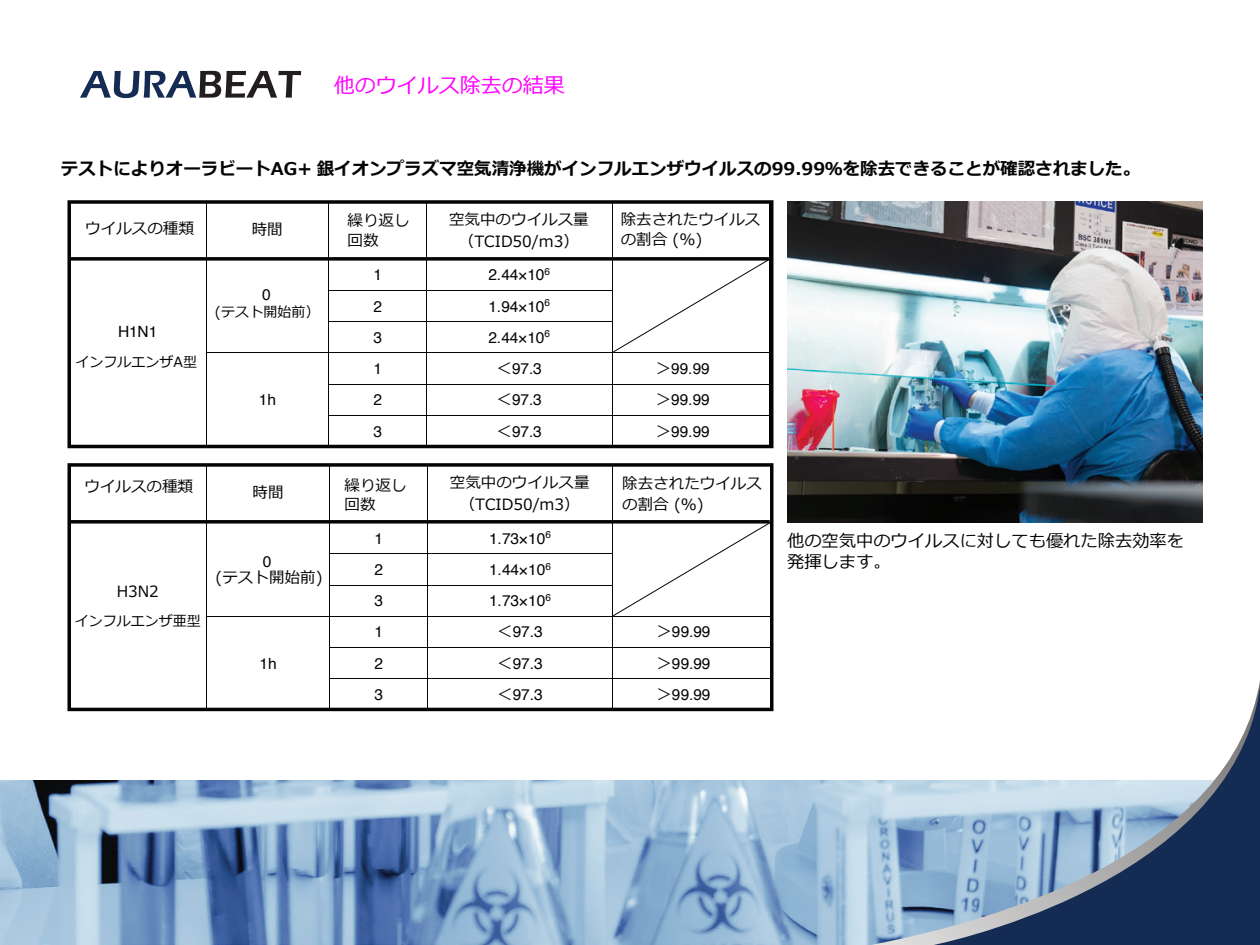
<style>
.page{position:relative;width:1260px;height:945px;background:#fff}
.page>*{position:absolute;margin:0;border:0;box-sizing:border-box;transform-origin:0 0}
.t1{font:21px "Meiryo";color:#f0f}
.t2{font:700 17.5px "Meiryo";color:#040503}
.t3{font:17.32px/20.7px "Meiryo";color:#040503}
.t4{font:15.58px "Helvetica";letter-spacing:-.015em;color:#040503}
.t5{font:15.58px/19.4px "Meiryo";color:#040503}
.t6{font:14px "Meiryo";color:#040503}
.s1{font-family:"Koz Go Pr 6 N"}
</style>
<div class="page">
<img style="left:0;top:780px;width:871px;height:164px">
<hr style="left:206px;top:202px;width:1px;height:57px;background:#040503">
<hr style="left:328px;top:202px;width:1px;height:57px;background:#040503">
<hr style="left:426px;top:202px;width:1px;height:57px;background:#040503">
<hr style="left:612px;top:202px;width:1px;height:57px;background:#040503">
<hr style="left:206px;top:260px;width:1px;height:30px;background:#040503">
<hr style="left:328px;top:260px;width:1px;height:30px;background:#040503">
<hr style="left:426px;top:260px;width:1px;height:30px;background:#040503">
<hr style="left:329px;top:290px;width:97px;height:1px;background:#040503">
<hr style="left:427px;top:290px;width:185px;height:1px;background:#040503">
<hr style="left:206px;top:291px;width:1px;height:30px;background:#040503">
<hr style="left:328px;top:291px;width:1px;height:30px;background:#040503">
<hr style="left:426px;top:291px;width:1px;height:30px;background:#040503">
<hr style="left:329px;top:321px;width:97px;height:1px;background:#040503">
<hr style="left:427px;top:321px;width:185px;height:1px;background:#040503">
<hr style="left:206px;top:322px;width:1px;height:30px;background:#040503">
<hr style="left:328px;top:322px;width:1px;height:30px;background:#040503">
<hr style="left:426px;top:322px;width:1px;height:30px;background:#040503">
<hr style="left:206px;top:352px;width:122px;height:1px;background:#040503">
<hr style="left:329px;top:352px;width:97px;height:1px;background:#040503">
<hr style="left:427px;top:352px;width:185px;height:1px;background:#040503">
<svg style="left:612px;top:261px;width:157px;height:92px"></svg>
<hr style="left:206px;top:353px;width:1px;height:31px;background:#040503">
<hr style="left:328px;top:353px;width:1px;height:31px;background:#040503">
<hr style="left:426px;top:353px;width:1px;height:31px;background:#040503">
<hr style="left:612px;top:353px;width:1px;height:31px;background:#040503">
<hr style="left:329px;top:384px;width:97px;height:1px;background:#040503">
<hr style="left:427px;top:384px;width:185px;height:1px;background:#040503">
<hr style="left:612px;top:384px;width:157px;height:1px;background:#040503">
<hr style="left:206px;top:385px;width:1px;height:30px;background:#040503">
<hr style="left:328px;top:385px;width:1px;height:30px;background:#040503">
<hr style="left:426px;top:385px;width:1px;height:30px;background:#040503">
<hr style="left:612px;top:385px;width:1px;height:30px;background:#040503">
<hr style="left:329px;top:415px;width:97px;height:1px;background:#040503">
<hr style="left:427px;top:415px;width:185px;height:1px;background:#040503">
<hr style="left:612px;top:415px;width:157px;height:1px;background:#040503">
<hr style="left:206px;top:416px;width:1px;height:31px;background:#040503">
<hr style="left:328px;top:416px;width:1px;height:31px;background:#040503">
<hr style="left:426px;top:416px;width:1px;height:31px;background:#040503">
<hr style="left:612px;top:416px;width:1px;height:31px;background:#040503">
<svg style="left:72px;top:257px;width:697px;height:4px;background:#222321"></svg>
<hr style="left:206px;top:465px;width:1px;height:57px;background:#040503">
<hr style="left:329px;top:465px;width:1px;height:57px;background:#040503">
<hr style="left:427px;top:465px;width:1px;height:57px;background:#040503">
<hr style="left:612px;top:465px;width:1px;height:57px;background:#040503">
<hr style="left:206px;top:523px;width:1px;height:30px;background:#040503">
<hr style="left:329px;top:523px;width:1px;height:30px;background:#040503">
<hr style="left:427px;top:523px;width:1px;height:30px;background:#040503">
<hr style="left:330px;top:553px;width:97px;height:1px;background:#040503">
<hr style="left:428px;top:553px;width:184px;height:1px;background:#040503">
<hr style="left:206px;top:554px;width:1px;height:31px;background:#040503">
<hr style="left:329px;top:554px;width:1px;height:31px;background:#040503">
<hr style="left:427px;top:554px;width:1px;height:31px;background:#040503">
<hr style="left:330px;top:585px;width:97px;height:1px;background:#040503">
<hr style="left:428px;top:585px;width:184px;height:1px;background:#040503">
<hr style="left:206px;top:585px;width:1px;height:31px;background:#040503">
<hr style="left:329px;top:585px;width:1px;height:31px;background:#040503">
<hr style="left:427px;top:585px;width:1px;height:31px;background:#040503">
<hr style="left:207px;top:616px;width:122px;height:1px;background:#040503">
<hr style="left:330px;top:616px;width:97px;height:1px;background:#040503">
<hr style="left:428px;top:616px;width:184px;height:1px;background:#040503">
<svg style="left:612px;top:524px;width:157px;height:93px"></svg>
<hr style="left:206px;top:617px;width:1px;height:30px;background:#040503">
<hr style="left:329px;top:617px;width:1px;height:30px;background:#040503">
<hr style="left:427px;top:617px;width:1px;height:30px;background:#040503">
<hr style="left:612px;top:617px;width:1px;height:30px;background:#040503">
<hr style="left:330px;top:647px;width:97px;height:1px;background:#040503">
<hr style="left:428px;top:647px;width:184px;height:1px;background:#040503">
<hr style="left:613px;top:647px;width:157px;height:1px;background:#040503">
<hr style="left:206px;top:648px;width:1px;height:30px;background:#040503">
<hr style="left:329px;top:648px;width:1px;height:30px;background:#040503">
<hr style="left:427px;top:648px;width:1px;height:30px;background:#040503">
<hr style="left:612px;top:648px;width:1px;height:30px;background:#040503">
<hr style="left:330px;top:678px;width:97px;height:1px;background:#040503">
<hr style="left:428px;top:678px;width:184px;height:1px;background:#040503">
<hr style="left:613px;top:678px;width:157px;height:1px;background:#040503">
<hr style="left:206px;top:679px;width:1px;height:31px;background:#040503">
<hr style="left:329px;top:679px;width:1px;height:31px;background:#040503">
<hr style="left:427px;top:679px;width:1px;height:31px;background:#040503">
<hr style="left:612px;top:679px;width:1px;height:31px;background:#040503">
<svg style="left:72px;top:520px;width:697px;height:4px;background:#222321"></svg>
<div style="left:67px;top:200px;width:707px;height:248px;border:4px solid #040503"></div>
<div style="left:67px;top:463px;width:707px;height:248px;border:4px solid #040503"></div>
<img style="left:787px;top:202px;width:416px;height:321px">
<svg style="left:871px;top:681px;width:389px;height:264px"></svg>
<svg style="left:927px;top:686px;width:333px;height:259px"></svg>
<svg style="left:80px;top:71px;width:221px;height:27px"></svg>
<h1 class="t1" style="left:334px;top:70px;width:232px">他のウイルス除去の結果</h1>
<p class="t2" style="left:61px;top:156px;width:1081px">テストによりオーラビートAG+ 銀イオンプラズマ空気清浄機がインフルエンザウイルスの99.99％を除去できることが確認されました。</p>
<p class="t5" style="left:252px;top:221px;width:33px">時間</p>
<p class="t5" style="left:449px;top:208px;width:141px;line-height:22.9px;text-align:center">空気中のウイルス量（TCID50/m3）</p>
<p class="t5" style="left:621px;top:209px;width:141px;line-height:20.8px">除去されたウイルスの割合 (%)</p>
<p class="t5" style="left:85px;top:219px;width:110px">ウイルスの種類</p>
<p class="t5" style="left:348px;top:212px;width:64px">繰り返し回数</p>
<p class="t4" style="left:118px;top:320px;width:41px">H1N1</p>
<p class="t6" style="left:76px;top:352px;width:123px">インフルエンザA型</p>
<p class="t5" style="left:85px;top:478px;width:110px">ウイルスの種類</p>
<p class="t5" style="left:117px;top:583px;width:44px">H3N2</p>
<p class="t6" style="left:75px;top:612px;width:127px">インフルエンザ亜型</p>
<p class="t4" style="left:262px;top:283px;width:10px">0</p>
<p class="t6" style="left:215px;top:302px;width:106px">(テスト開始前）</p>
<p class="t4" style="left:259px;top:388px;width:19px">1h</p>
<p class="t4" style="left:374px;top:263px;width:10px">1</p>
<p class="t4" style="left:488px;top:263px;width:63px">2.44×10<sup>6</sup></p>
<p class="t4" style="left:374px;top:294px;width:10px">2</p>
<p class="t4" style="left:488px;top:294px;width:63px">1.94×10<sup>6</sup></p>
<p class="t4" style="left:374px;top:326px;width:10px">3</p>
<p class="t4" style="left:488px;top:326px;width:63px">2.44×10<sup>6</sup></p>
<p class="t4" style="left:374px;top:357px;width:10px">1</p>
<p class="t4" style="left:496px;top:357px;width:47px"><span class="s1">＜</span>97.3</p>
<p class="t4" style="left:656px;top:357px;width:56px"><span class="s1">＞</span>99.99</p>
<p class="t4" style="left:374px;top:388px;width:10px">2</p>
<p class="t4" style="left:496px;top:388px;width:47px"><span class="s1">＜</span>97.3</p>
<p class="t4" style="left:656px;top:388px;width:56px"><span class="s1">＞</span>99.99</p>
<p class="t4" style="left:374px;top:419px;width:10px">3</p>
<p class="t4" style="left:496px;top:419px;width:47px"><span class="s1">＜</span>97.3</p>
<p class="t4" style="left:656px;top:419px;width:56px"><span class="s1">＞</span>99.99</p>
<p class="t5" style="left:253px;top:484px;width:33px">時間</p>
<p class="t5" style="left:450px;top:471px;width:141px;line-height:22.9px;text-align:center">空気中のウイルス量（TCID50/m3）</p>
<p class="t5" style="left:344px;top:476px;width:64px">繰り返し回数</p>
<p class="t5" style="left:622px;top:474px;width:141px;line-height:20.8px">除去されたウイルスの割合 (%)</p>
<p class="t4" style="left:263px;top:549px;width:10px">0</p>
<p class="t5" style="left:215px;top:569px;width:109px">(テスト開始前)</p>
<p class="t4" style="left:260px;top:651px;width:19px">1h</p>
<p class="t4" style="left:374px;top:526px;width:10px">1</p>
<p class="t4" style="left:489px;top:526px;width:63px">1.73×10<sup>6</sup></p>
<p class="t4" style="left:374px;top:557px;width:10px">2</p>
<p class="t4" style="left:489px;top:557px;width:63px">1.44×10<sup>6</sup></p>
<p class="t4" style="left:374px;top:589px;width:10px">3</p>
<p class="t4" style="left:489px;top:589px;width:63px">1.73×10<sup>6</sup></p>
<p class="t4" style="left:374px;top:620px;width:10px">1</p>
<p class="t4" style="left:497px;top:620px;width:47px"><span class="s1">＜</span>97.3</p>
<p class="t4" style="left:656px;top:620px;width:56px"><span class="s1">＞</span>99.99</p>
<p class="t4" style="left:374px;top:651px;width:10px">2</p>
<p class="t4" style="left:497px;top:651px;width:47px"><span class="s1">＜</span>97.3</p>
<p class="t4" style="left:656px;top:651px;width:56px"><span class="s1">＞</span>99.99</p>
<p class="t4" style="left:374px;top:682px;width:10px">3</p>
<p class="t4" style="left:497px;top:682px;width:47px"><span class="s1">＜</span>97.3</p>
<p class="t4" style="left:656px;top:682px;width:56px"><span class="s1">＞</span>99.99</p>
<p class="t3" style="left:787px;top:531px;width:399px">他の空気中のウイルスに対しても優れた除去効率を発揮します。</p>
</div>
